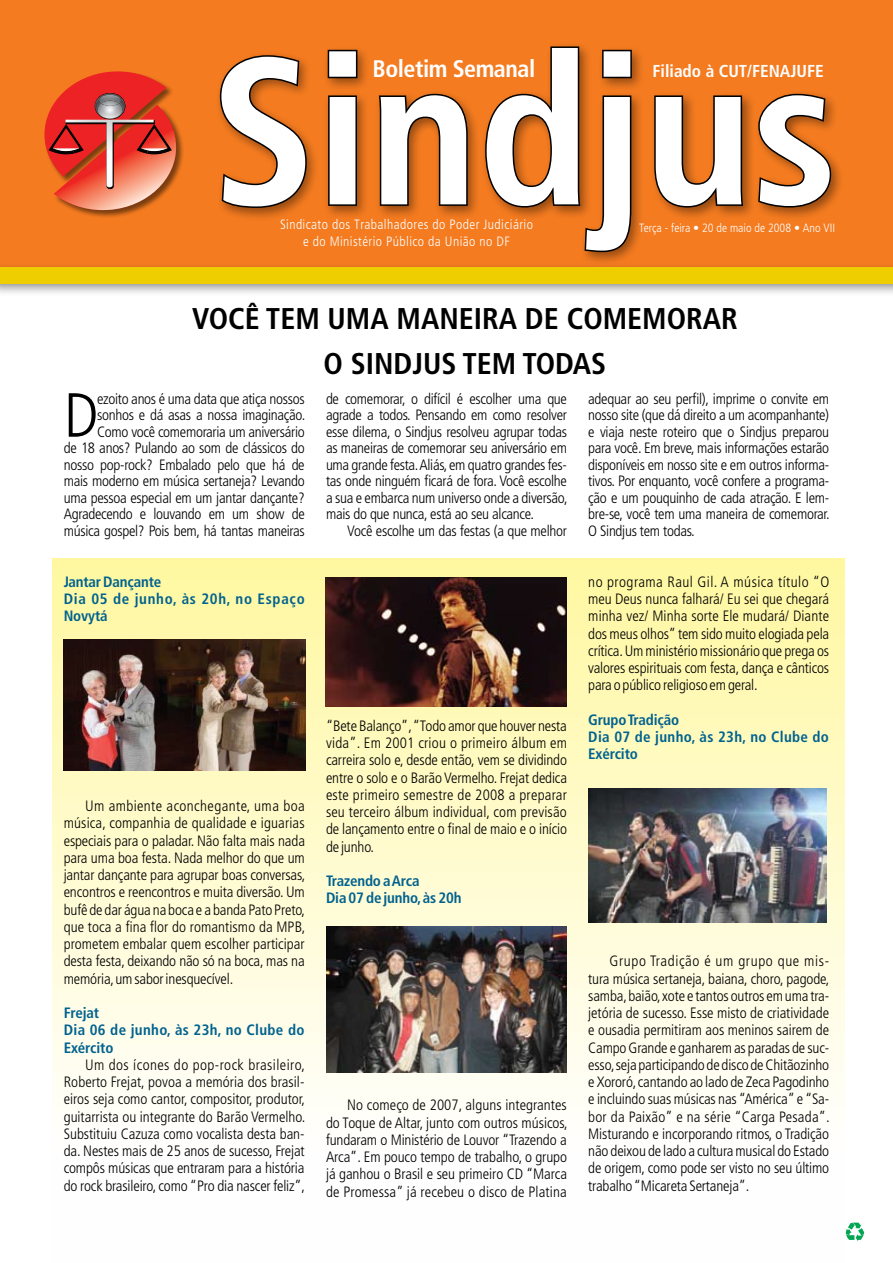
<style>
.page{position:relative;width:893px;height:1263px;background:#fff}
.page>*{position:absolute;margin:0;border:0;box-sizing:border-box;transform-origin:0 0}
.t1{font:700 condensed 208.5px "Frutiger";color:#fff}
.t2{font:300 condensed 62.25px "Frutiger";color:#000}
.t3{font:700 condensed 30px/45px "Frutiger";color:#000;text-align:center}
.t4{font:700 condensed 24px "Frutiger";letter-spacing:-.02em;color:#fff}
.t5{font:700 condensed 17.25px "Frutiger";color:#fff}
.t6{font:300 condensed 15px/17.2px "Frutiger";letter-spacing:-.02em;color:#000;text-align:justify}
.t7{font:700 condensed 15px/17.2px "Frutiger";letter-spacing:-.01em;color:#00628f}
.t8{font:700 condensed 15px/17.2px "Frutiger";letter-spacing:.02em;color:#00628f}
.t9{font:300 condensed 13.5px/16.2px "Frutiger";letter-spacing:.03em;color:#fff;text-align:center}
.t10{font:300 condensed 12px "Frutiger";color:#fff}
</style>
<div class="page">
<div style="left:52px;top:558px;width:793px;height:705px;background:linear-gradient(to bottom,#fef7a1,#fff)"></div>
<div style="left:0;top:0;width:893px;height:274px;background:#f47b20"></div>
<div style="left:0;top:262px;width:893px;height:41px;background:#000;opacity:.39"></div>
<div style="left:0;top:267px;width:893px;height:16px;background:#eece00"></div>
<div style="left:44px;top:71px;width:150px;height:157px;background:#000;opacity:.5"></div>
<svg style="left:44px;top:71px;width:132px;height:139px"></svg>
<img style="left:98px;top:95px;width:24px;height:24px">
<img style="left:101px;top:101px;width:18px;height:5px">
<div style="left:215px;top:41px;width:678px;height:292px;background:#000;opacity:.39"></div>
<svg style="left:218px;top:54px;width:90px;height:155px"></svg>
<svg style="left:326px;top:48px;width:33px;height:159px;background:#8b4511"></svg>
<svg style="left:377px;top:92px;width:92px;height:115px"></svg>
<svg style="left:484px;top:45px;width:149px;height:209px"></svg>
<svg style="left:653px;top:94px;width:92px;height:115px"></svg>
<svg style="left:756px;top:92px;width:77px;height:117px"></svg>
<svg style="left:845px;top:1222px;width:19px;height:19px"></svg>
<img style="left:326px;top:578px;width:240px;height:129px">
<img style="left:326px;top:926px;width:241px;height:146px">
<img style="left:588px;top:788px;width:238px;height:135px">
<img style="left:64px;top:640px;width:242px;height:130px">
<h1 class="t1" style="left:211px;top:8px;width:627px">Sindjus</h1>
<h3 class="t4" style="left:372px;top:55px;width:164px">Boletim Semanal</h3>
<p class="t5" style="left:652px;top:61px;width:173px">Filiado à CUT/FENAJUFE</p>
<p class="t9" style="left:280px;top:217px;width:254px">Sindicato dos Trabalhadores do Poder Judiciário e do Ministério Público da União no DF</p>
<p class="t10" style="left:639px;top:221px;width:197px">Terça - feira • 20 de maio de 2008 • Ano VII</p>
<h3 class="t3" style="left:192px;top:296px;width:547px">Você tem uma maneira de comemorar<br>O Sindjus tem todas</h3>
<p class="t6" style="left:64px;top:390px;width:243px;line-height:16.5px;text-align:right">ezoito anos é uma data que atiça nossos sonhos e dá asas a nossa imaginação.<br>Como você comemoraria um aniversário<br>de 18 anos? Pulando ao som de clássicos do nosso pop-rock? Embalado pelo que há de mais moderno em música sertaneja? Levando uma pessoa especial em um jantar dançante?<br>Agradecendo e louvando em um show de música gospel? Pois bem, há tantas maneiras</p>
<p class="t6" style="left:326px;top:390px;width:243px;line-height:16.5px">de comemorar, o difícil é escolher uma que agrade a todos. Pensando em como resolver esse dilema, o Sindjus resolveu agrupar todas as maneiras de comemorar seu aniversário em uma grande festa. Aliás, em quatro grandes fes&shy;tas onde ninguém ficará de fora. Você escolhe a sua e embarca num universo onde a diversão, mais do que nunca, está ao seu alcance.</p>
<h2 class="t2" style="left:64px;top:380px;width:36px">D</h2>
<p class="t6" style="left:347px;top:522px;width:221px">Você escolhe um das festas (a que melhor</p>
<p class="t7" style="left:64px;top:573px;width:242px">Jantar Dançante<br>Dia 05 de junho, às 20h, no Espaço<br>Novytá</p>
<p class="t6" style="left:64px;top:797px;width:243px;text-indent:21px">Um ambiente aconchegante, uma boa música, companhia de qualidade e iguarias especiais para o paladar. Não falta mais nada para uma boa festa. Nada melhor do que um jantar dançante para agrupar boas conversas, encontros e reencontros e muita diversão. Um bufê de dar água na boca e a banda Pato Preto, que toca a fina flor do romantismo da MPB, prometem embalar quem escolher participar desta festa, deixando não só na boca, mas na memória, um sabor inesquecível.</p>
<p class="t8" style="left:64px;top:1004px;width:242px">Frejat<br>Dia 06 de junho, às 23h, no Clube do<br>Exército</p>
<p class="t6" style="left:64px;top:1056px;width:243px;text-indent:21px">Um dos ícones do pop-rock brasileiro, Roberto Frejat, povoa a memória dos brasil&shy;eiros seja como cantor, compositor, produtor, guitarrista ou integrante do Barão Vermelho.<br>Substituiu Cazuza como vocalista desta ban&shy;da. Nestes mais de 25 anos de sucesso, Frejat compôs músicas que entraram para a história do rock brasileiro, como “Pro dia nascer feliz”,</p>
<p class="t6" style="left:326px;top:717px;width:243px">“Bete Balanço”, “Todo amor que houver nesta vida”. Em 2001 criou o primeiro álbum em carreira solo e, desde então, vem se dividindo entre o solo e o Barão Vermelho. Frejat dedica este primeiro semestre de 2008 a preparar seu terceiro álbum individual, com previsão de lançamento entre o final de maio e o início de junho.</p>
<p class="t7" style="left:326px;top:872px;width:137px">Trazendo a Arca<br>Dia 07 de junho, às 20h</p>
<p class="t6" style="left:326px;top:1097px;width:243px;text-indent:21px">No começo de 2007, alguns integrantes do Toque de Altar, junto com outros músicos, fundaram o Ministério de Louvor “Trazendo a Arca”. Em pouco tempo de trabalho, o grupo já ganhou o Brasil e seu primeiro CD “Marca de Promessa” já recebeu o disco de Platina</p>
<p class="t6" style="left:588px;top:390px;width:243px;line-height:16.5px">adequar ao seu perfil), imprime o convite em nosso site (que dá direito a um acompanhante) e viaja neste roteiro que o Sindjus preparou para você. Em breve, mais informações estarão disponíveis em nosso site e em outros informa&shy;tivos. Por enquanto, você confere a programa&shy;ção e um pouquinho de cada atração. E lem&shy;bre-se, você tem uma maneira de comemorar.<br>O Sindjus tem todas.</p>
<p class="t6" style="left:588px;top:573px;width:243px">no programa Raul Gil. A música título “O meu Deus nunca falhará/ Eu sei que chegará minha vez/ Minha sorte Ele mudará/ Diante dos meus olhos” tem sido muito elogiada pela crítica. Um ministério missionário que prega os valores espirituais com festa, dança e cânticos para o público religioso em geral.</p>
<p class="t7" style="left:588px;top:711px;width:242px">Grupo Tradição<br>Dia 07 de junho, às 23h, no Clube do<br>Exército</p>
<p class="t6" style="left:588px;top:953px;width:243px;text-indent:21px">Grupo Tradição é um grupo que mis&shy;tura música sertaneja, baiana, choro, pagode, samba, baião, xote e tantos outros em uma tra&shy;jetória de sucesso. Esse misto de criatividade e ousadia permitiram aos meninos sairem de Campo Grande e ganharem as paradas de suc&shy;esso, seja participando de disco de Chitãozinho e Xororó, cantando ao lado de Zeca Pagodinho e incluindo suas músicas nas “América” e “Sa&shy;bor da Paixão” e na série “Carga Pesada”.<br>Misturando e incorporando ritmos, o Tradição não deixou de lado a cultura musical do Estado de origem, como pode ser visto no seu último trabalho “Micareta Sertaneja”.</p>
</div>
